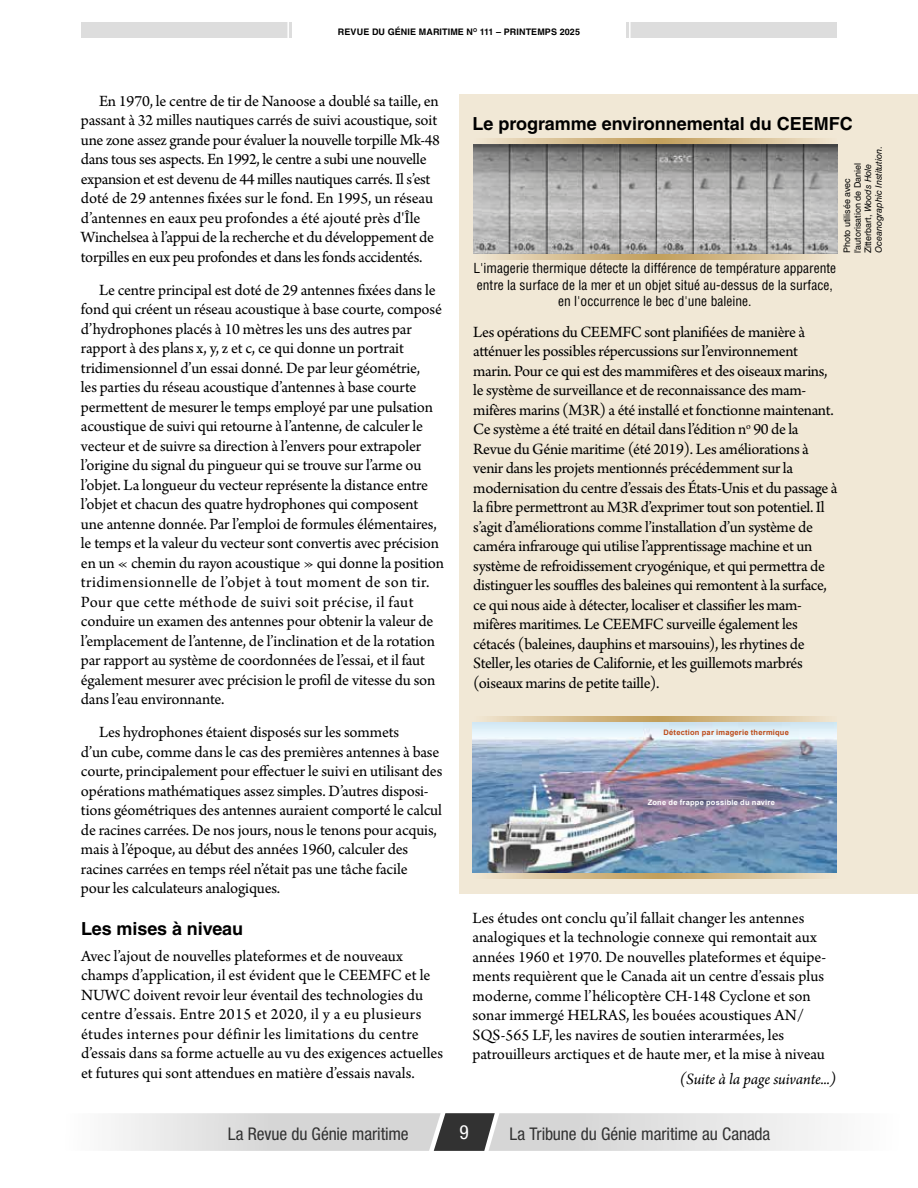
<style>
.page{position:relative;width:918px;height:1188px;background:#fff}
.page>*{position:absolute;margin:0;border:0;box-sizing:border-box;transform-origin:0 0}
.t1{font:condensed 19.5px "Helvetica Neue LT Std";color:#fff}
.t2{font:700 18px "Helvetica LT Std";color:#000}
.t3{font:condensed 17.55px "Helvetica Neue LT Std";letter-spacing:-.01em;color:#323232}
.Body{font:16.5px/19.5px "Arno Pro";letter-spacing:-.015em;color:#000}
.Body-2{font:italic 16.5px "Arno Pro";letter-spacing:-.005em;color:#000}
.Photo_Caption{font:condensed 13.5px/16.2px "Helvetica LT Std";color:#000;text-align:center}
.Photo_Credit{font:9px/10.5px "Helvetica LT Std";color:#000}
.t4{font:700 9px "Helvetica LT Std";letter-spacing:.01em;color:#000}
.t5{font:700 7.5px "Arial";letter-spacing:.025em;color:#bd4a18}
.t6{font:700 7.5px "Arial";letter-spacing:.025em;color:#fff}
.s1{font-style:italic}
</style>
<div class="page">
<div style="left:81px;top:23px;width:211px;height:15px;background:#ddd"></div>
<hr style="left:287px;top:16px;width:2px;height:29px;background:#fff">
<div style="left:626px;top:23px;width:211px;height:15px;background:#ddd"></div>
<hr style="left:629px;top:16px;width:2px;height:29px;background:#fff">
<div style="left:459px;top:94px;width:459px;height:800px;background:#f1e8d6"></div>
<svg style="left:473px;top:138px;width:364px;height:121px;background:#d4be95"></svg>
<svg style="left:472px;top:716px;width:365px;height:163px;background:#cfbc95"></svg>
<img style="left:473px;top:144px;width:365px;height:109px">
<img style="left:472px;top:722px;width:365px;height:150px">
<svg style="left:115px;top:1113px;width:707px;height:38px;background:#d4d4d4"></svg>
<p class="t4" style="left:338px;top:26px;width:244px">REVUE DU GÉNIE MARITIME N<sup>O</sup> 111 – PRINTEMPS 2025</p>
<p class="Body" style="left:81px;top:92px;width:361px;text-indent:18px">En 1970, le centre de tir de Nanoose a doublé sa taille, en passant à 32 milles nautiques carrés de suivi acoustique, soit une zone assez grande pour évaluer la nouvelle torpille Mk-48 dans tous ses aspects. En 1992, le centre a subi une nouvelle expansion et est devenu de 44 milles nautiques carrés. Il s’est doté de 29 antennes fixées sur le fond. En 1995, un réseau d’antennes en eaux peu profondes a été ajouté près d'Île Winchelsea à l’appui de la recherche et du développement de torpilles en eux peu profondes et dans les fonds accidentés.</p>
<p class="Body" style="left:81px;top:281px;width:365px;text-indent:18px">Le centre principal est doté de 29 antennes fixées dans le fond qui créent un réseau acoustique à base courte, composé d’hydrophones placés à 10 mètres les uns des autres par rapport à des plans x, y, z et c, ce qui donne un portrait tridimensionnel d’un essai donné. De par leur géométrie,<br>les parties du réseau acoustique d’antennes à base courte permettent de mesurer le temps employé par une pulsation acoustique de suivi qui retourne à l’antenne, de calculer le vecteur et de suivre sa direction à l’envers pour extrapoler l’origine du signal du pingueur qui se trouve sur l’arme ou l’objet. La longueur du vecteur représente la distance entre l’objet et chacun des quatre hydrophones qui composent une antenne donnée. Par l’emploi de formules élémentaires, le temps et la valeur du vecteur sont convertis avec précision en un « chemin du rayon acoustique » qui donne la position tridimensionnelle de l’objet à tout moment de son tir.<br>Pour que cette méthode de suivi soit précise, il faut conduire un examen des antennes pour obtenir la valeur de l’emplacement de l’antenne, de l’inclination et de la rotation par rapport au système de coordonnées de l’essai, et il faut également mesurer avec précision le profil de vitesse du son dans l’eau environnante.</p>
<p class="Body" style="left:81px;top:723px;width:363px;text-indent:18px">Les hydrophones étaient disposés sur les sommets<br>d’un cube, comme dans le cas des premières antennes à base courte, principalement pour effectuer le suivi en utilisant des opérations mathématiques assez simples. D’autres disposi&shy;tions géométriques des antennes auraient comporté le calcul de racines carrées. De nos jours, nous le tenons pour acquis, mais à l’époque, au début des années 1960, calculer des racines carrées en temps réel n’était pas une tâche facile<br>pour les calculateurs analogiques.</p>
<h2 class="t2" style="left:81px;top:918px;width:164px">Les mises à niveau</h2>
<p class="Body" style="left:81px;top:947px;width:364px">Avec l’ajout de nouvelles plateformes et de nouveaux champs d’application, il est évident que le CEEMFC et le NUWC doivent revoir leur éventail des technologies du centre d’essais. Entre 2015 et 2020, il y a eu plusieurs études internes pour définir les limitations du centre d’essais dans sa forme actuelle au vu des exigences actuelles et futures qui sont attendues en matière d’essais navals.</p>
<h2 class="t2" style="left:472px;top:113px;width:382px">Le programme environnemental du CEEMFC</h2>
<p class="Photo_Credit" style="left:842px;top:253px;width:108px;rotate:-90deg">Photo utilisée avec l'autorisation de Daniel<br>Zitterbart, <span class="s1">Woods Hole<br>Oceanographic Institution</span>.</p>
<p class="Photo_Caption" style="left:473px;top:260px;width:364px">L'imagerie thermique détecte la différence de température apparente entre la surface de la mer et un objet situé au-dessus de la surface, en l'occurrence le bec d'une baleine.</p>
<p class="Body" style="left:473px;top:323px;width:366px">Les opérations du CEEMFC sont planifiées de manière à atténuer les possibles répercussions sur l’environnement marin. Pour ce qui est des mammifères et des oiseaux marins, le système de surveillance et de reconnaissance des mam&shy;mifères marins (M3R) a été installé et fonctionne maintenant.<br>Ce système a été traité en détail dans l’édition n<sup>o</sup> 90 de la Revue du Génie maritime (été 2019). Les améliorations à venir dans les projets mentionnés précédemment sur la modernisation du centre d’essais des États-Unis et du passage à la fibre permettront au M3R d’exprimer tout son potentiel. Il s’agit d’améliorations comme l’installation d’un système de caméra infrarouge qui utilise l’apprentissage machine et un système de refroidissement cryogénique, et qui permettra de distinguer les souffles des baleines qui remontent à la surface, ce qui nous aide à détecter, localiser et classifier les mam&shy;mifères maritimes. Le CEEMFC surveille également les cétacés (baleines, dauphins et marsouins), les rhytines de Steller, les otaries de Californie, et les guillemots marbrés (oiseaux marins de petite taille).</p>
<p class="t5" style="left:664px;top:727px;width:127px">Détection par imagerie thermique</p>
<p class="t6" style="left:648px;top:798px;width:129px">Zone de frappe possible du navire</p>
<p class="Body" style="left:472px;top:909px;width:355px">Les études ont conclu qu’il fallait changer les antennes analogiques et la technologie connexe qui remontait aux années 1960 et 1970. De nouvelles plateformes et équipe&shy;ments requièrent que le Canada ait un centre d’essais plus moderne, comme l’hélicoptère CH-148 Cyclone et son sonar immergé HELRAS, les bouées acoustiques AN/ SQS-565 LF, les navires de soutien interarmées, les patrouilleurs arctiques et de haute mer, et la mise à niveau</p>
<p class="Body-2" style="left:680px;top:1070px;width:158px">(Suite à la page suivante...)</p>
<p class="t3" style="left:228px;top:1124px;width:182px">La Revue du Génie maritime</p>
<p class="t1" style="left:460px;top:1121px;width:11px">9</p>
<p class="t3" style="left:510px;top:1123px;width:262px">La Tribune du Génie maritime au Canada</p>
</div>
